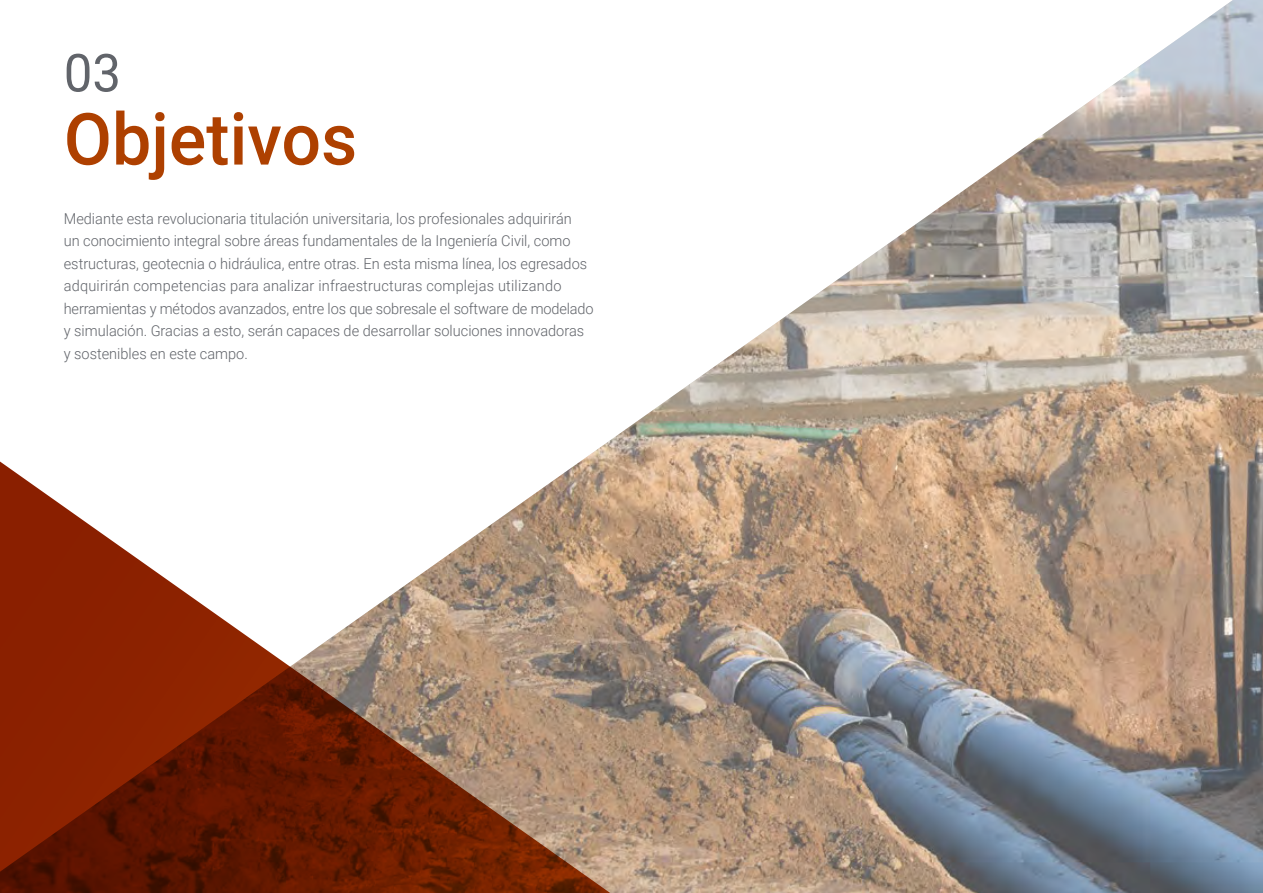
<style>
.page{position:relative;width:1263px;height:893px;background:#fff}
.page>*{position:absolute;margin:0;border:0;box-sizing:border-box;transform-origin:0 0}
.t1{font:500 72px "Roboto";color:#ae4000}
.t2{font:52.5px "Roboto";color:#61646a}
.t3{font:300 15px/22.5px "Roboto";color:#61646a}
</style>
<div class="page">
<img style="left:602px;top:0;width:661px;height:893px">
<svg style="left:0;top:446px;width:640px;height:447px"></svg>
<h2 class="t2" style="left:64px;top:36px;width:59px">03</h2>
<h1 class="t1" style="left:64px;top:89px;width:295px">Objetivos</h1>
<p class="t3" style="left:64px;top:207px;width:531px">Mediante esta revolucionaria titulación universitaria, los profesionales adquirirán<br>un conocimiento integral sobre áreas fundamentales de la Ingeniería Civil, como estructuras, geotecnia o hidráulica, entre otras. En esta misma línea, los egresados adquirirán competencias para analizar infraestructuras complejas utilizando herramientas y métodos avanzados, entre los que sobresale el software de modelado y simulación. Gracias a esto, serán capaces de desarrollar soluciones innovadoras y sostenibles en este campo.</p>
</div>
